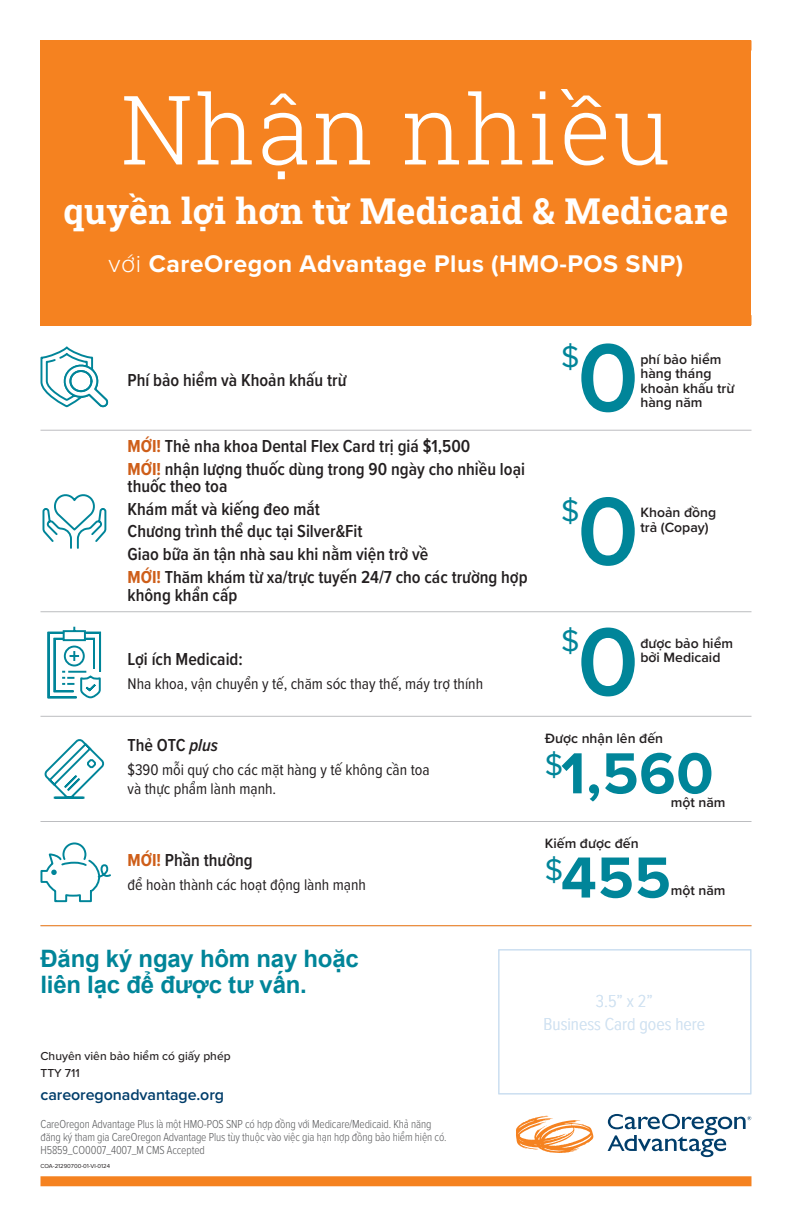
<style>
.page{position:relative;width:792px;height:1224px;background:#fff}
.page>*{position:absolute;margin:0;border:0;box-sizing:border-box;transform-origin:0 0}
.t1{font:600 100px "Proxima Nova";color:#008599}
.t2{font:300 96px "Roboto Slab";letter-spacing:.02em;color:#fff}
.t3{font:700 60px "Proxima Nova";letter-spacing:.01em;color:#008599}
.t4{font:700 36px "Roboto Slab";letter-spacing:.01em;color:#fff}
.t5{font:31px "Proxima Nova";color:#008599}
.t6{font:700 25px "Proxima Nova";letter-spacing:.02em;color:#fff}
.t7{font:700 24px/26px "Arial";letter-spacing:-.01em;color:#008599}
.Subheads1{font:600 18px/17px "Proxima Nova Cond";color:#231f20}
.t8{font:300 18px "Proxima Nova Cond";color:#d2e3f2}
.Subhead2{font:16px/19.2px "Proxima Nova Cond";color:#231f20}
.t9{font:600 16px "Proxima Nova";letter-spacing:-.005em;color:#003d6a}
.bold_text{font:600 14px/14.5px "Proxima Nova";color:#231f20}
.t10{font:300 12px/13px "Proxima Nova Cond";letter-spacing:-.01em;color:#57585a;scale:.95 1}
.t11{font:500 12px "Proxima Nova";color:#231f20}
.Body{font:6px "Proxima Nova";color:#231f20}
.s1{font-weight:300}
.s2{font-weight:700;color:#ce5e19}
.s3{font-style:italic}
</style>
<div class="page">
<svg style="left:516px;top:1116px;width:77px;height:37px"></svg>
<svg style="left:608px;top:1114px;width:143px;height:43px"></svg>
<hr style="left:40px;top:430px;width:712px;height:1px;background:#bcbdc0">
<div style="left:40px;top:1176px;width:712px;height:10px;background:#f58220"></div>
<hr style="left:40px;top:611px;width:712px;height:1px;background:#bcbdc0">
<hr style="left:40px;top:716px;width:712px;height:1px;background:#bcbdc0">
<hr style="left:40px;top:821px;width:712px;height:1px;background:#bcbdc0">
<hr style="left:40px;top:925px;width:712px;height:1px;background:#f58220">
<div style="left:498px;top:949px;width:253px;height:145px;border:1px solid #c9ddf0"></div>
<div style="left:40px;top:40px;width:712px;height:286px;background:#f58220"></div>
<svg style="left:44px;top:739px;width:61px;height:60px"></svg>
<svg style="left:47px;top:626px;width:55px;height:73px"></svg>
<svg style="left:42px;top:494px;width:65px;height:55px"></svg>
<svg style="left:40px;top:842px;width:71px;height:61px"></svg>
<svg style="left:40px;top:346px;width:69px;height:62px"></svg>
<div style="left:69px;top:370px;width:23px;height:22px;border:2px solid #008599;border-radius:50%"></div>
<p class="t2" style="left:121px;top:64px;width:552px">Nhận nhiều</p>
<p class="t4" style="left:63px;top:187px;width:667px">quyền lợi hơn từ Medicaid &amp; Medicare</p>
<p class="t6" style="left:109px;top:245px;width:576px"><span class="s1">với</span> CareOregon Advantage Plus (HMO-POS SNP)</p>
<p class="Subheads1" style="left:128px;top:371px;width:220px">Phí bảo hiểm và Khoản khấu trừ</p>
<p class="Subheads1" style="left:128px;top:437px;width:344px"><span class="s2">MỚI!</span> Thẻ nha khoa Dental Flex Card trị giá $1,500</p>
<p class="Subheads1" style="left:128px;top:460px;width:399px"><span class="s2">MỚI!</span> nhận lượng thuốc dùng trong 90 ngày cho nhiều loại thuốc theo toa</p>
<p class="Subheads1" style="left:128px;top:500px;width:194px">Khám mắt và kiếng đeo mắt</p>
<p class="Subheads1" style="left:128px;top:522px;width:237px">Chương trình thể dục tại Silver&amp;Fit</p>
<p class="Subheads1" style="left:128px;top:545px;width:302px">Giao bữa ăn tận nhà sau khi nằm viện trở về</p>
<p class="Subheads1" style="left:128px;top:567px;width:402px;line-height:18px"><span class="s2">MỚI!</span> Thăm khám từ xa/trực tuyến 24/7 cho các trường hợp không khẩn cấp</p>
<p class="Subheads1" style="left:128px;top:650px;width:117px">Lợi ích Medicaid:</p>
<p class="Subhead2" style="left:128px;top:673px;width:357px">Nha khoa, vận chuyển y tế, chăm sóc thay thế, máy trợ thính</p>
<p class="Subheads1" style="left:128px;top:736px;width:92px">Thẻ OTC <span class="s3">plus</span></p>
<p class="Subhead2" style="left:128px;top:759px;width:304px">$390 mỗi quý cho các mặt hàng y tế không cần toa và thực phẩm lành mạnh.</p>
<p class="Subheads1" style="left:128px;top:851px;width:127px"><span class="s2">MỚI!</span> Phần thưởng</p>
<p class="Subhead2" style="left:128px;top:874px;width:240px">để hoàn thành các hoạt động lành mạnh</p>
<p class="t5" style="left:561px;top:334px;width:20px">$</p>
<p class="t1" style="left:577px;top:303px;width:63px">0</p>
<p class="bold_text" style="left:640px;top:351px;width:83px">phí bảo hiểm hàng tháng</p>
<p class="bold_text" style="left:640px;top:380px;width:95px">khoản khấu trừ hàng năm</p>
<p class="t5" style="left:561px;top:487px;width:20px">$</p>
<p class="t1" style="left:577px;top:457px;width:63px">0</p>
<p class="bold_text" style="left:640px;top:505px;width:77px">Khoản đồng</p>
<p class="bold_text" style="left:640px;top:519px;width:70px">trả (Copay)</p>
<p class="t5" style="left:561px;top:618px;width:20px">$</p>
<p class="t1" style="left:577px;top:587px;width:63px">0</p>
<p class="bold_text" style="left:640px;top:635px;width:94px">được bảo hiểm</p>
<p class="bold_text" style="left:640px;top:650px;width:82px">bởi Medicaid</p>
<p class="bold_text" style="left:545px;top:731px;width:120px">Được nhận lên đến</p>
<p class="t3" style="left:545px;top:729px;width:170px"><sup>$</sup>1,560</p>
<p class="bold_text" style="left:671px;top:795px;width:56px">một năm</p>
<p class="bold_text" style="left:545px;top:835px;width:95px">Kiếm được đến</p>
<p class="t3" style="left:545px;top:833px;width:128px"><sup>$</sup>455</p>
<p class="bold_text" style="left:671px;top:883px;width:56px">một năm</p>
<p class="t7" style="left:40px;top:947px;width:320px">Đăng ký ngay hôm nay hoặc liên lạc để được tư vấn.</p>
<p class="t11" style="left:40px;top:1047px;width:192px">Chuyên viên bảo hiểm có giấy phép</p>
<p class="t11" style="left:40px;top:1064px;width:41px">TTY 711</p>
<p class="t9" style="left:40px;top:1082px;width:185px">careoregonadvantage.org</p>
<p class="t10" style="left:40px;top:1117px;width:429px">CareOregon Advantage Plus là một HMO-POS SNP có hợp đồng với Medicare/Medicaid. Khả năng đăng ký tham gia CareOregon Advantage Plus tùy thuộc vào việc gia hạn hợp đồng bảo hiểm hiện có.<br>H5859_CO0007_4007_M CMS Accepted</p>
<p class="Body" style="left:40px;top:1162px;width:71px">COA-21290700-01-VI-0124</p>
<p class="t8" style="left:596px;top:988px;width:59px">3.5” x 2”</p>
<p class="t8" style="left:544px;top:1011px;width:163px">Business Card goes here</p>
</div>
